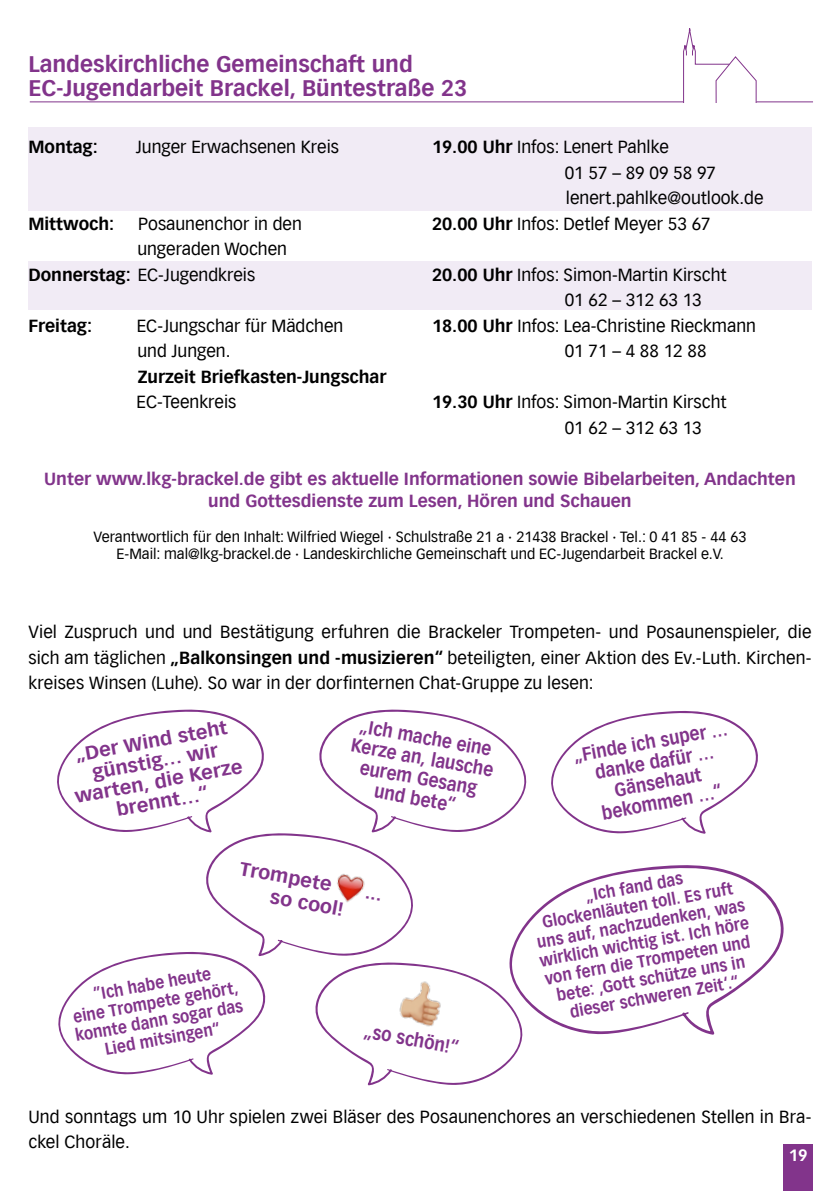
<style>
.page{position:relative;width:840px;height:1191px;background:#fff}
.page>*{position:absolute;margin:0;border:0;box-sizing:border-box;transform-origin:0 0}
.t1{font:700 22px/24px "Vectora LT";color:#82348b}
.t2{font:700 18.6px/20.4px "Vectora LT";color:#82348b;text-align:center;scale:.9 1}
.t3{font:700 18.6px/20.4px "Vectora LT";color:#82348b;text-align:center;scale:1.05 1}
.t4{font:17.2px/25.6px "Vectora LT";color:#000}
.t5{font:700 17.2px/21px "Vectora LT";color:#82348b;text-align:center}
.t6{font:700 17.2px "Vectora LT";color:#000}
.t7{font:700 16.8px/18.6px "Vectora LT";color:#82348b;text-align:center;scale:.9 1}
.t8{font:700 16px "Vectora LT";color:#fff}
.t9{font:14.4px/17px "Vectora LT";color:#000;text-align:center}
.s1{font-weight:700}
</style>
<div class="page">
<div style="left:782px;top:1144px;width:30px;height:47px;background:#82348b"></div>
<svg style="left:683px;top:28px;width:72px;height:74px"></svg>
<hr style="left:30px;top:102px;width:653px;height:1px;background:#82348b">
<hr style="left:755px;top:102px;width:57px;height:1px;background:#82348b">
<div style="left:28px;top:261px;width:783px;height:49px;background:#f1ebf5"></div>
<div style="left:28px;top:128px;width:783px;height:83px;background:#f1ebf5"></div>
<svg style="left:551px;top:711px;width:207px;height:123px"></svg>
<svg style="left:529px;top:865px;width:255px;height:169px"></svg>
<svg style="left:57px;top:709px;width:472px;height:376px"></svg>
<p class="t1" style="left:28px;top:52px;width:438px">Landeskirchliche Gemeinschaft und<br>EC-Jugendarbeit Brackel, Büntestraße 23</p>
<p class="t6" style="left:28px;top:137px;width:71px">Montag:</p>
<p class="t4" style="left:136px;top:134px;width:205px">Junger Erwachsenen Kreis</p>
<p class="t6" style="left:28px;top:213px;width:87px">Mittwoch:</p>
<p class="t4" style="left:138px;top:211px;width:165px">Posaunenchor in den</p>
<p class="t4" style="left:137px;top:236px;width:151px">ungeraden Wochen</p>
<p class="t4" style="left:28px;top:262px;width:228px"><span class="s1">Donnerstag:</span> EC-Jugendkreis</p>
<p class="t6" style="left:28px;top:315px;width:65px">Freitag:</p>
<p class="t4" style="left:137px;top:313px;width:208px">EC-Jungschar für Mädchen und Jungen.</p>
<p class="t6" style="left:138px;top:366px;width:250px">Zurzeit Briefkasten-Jungschar</p>
<p class="t4" style="left:136px;top:389px;width:101px">EC-Teenkreis</p>
<p class="t4" style="left:432px;top:134px;width:238px"><span class="s1">19.00 Uhr</span> Infos: Lenert Pahlke</p>
<p class="t4" style="left:564px;top:160px;width:153px">01 57 – 89 09 58 97</p>
<p class="t4" style="left:565px;top:185px;width:199px">lenert.pahlke@outlook.de</p>
<p class="t4" style="left:432px;top:211px;width:280px"><span class="s1">20.00 Uhr</span> Infos: Detlef Meyer 53 67</p>
<p class="t4" style="left:432px;top:262px;width:296px"><span class="s1">20.00 Uhr</span> Infos: Simon-Martin Kirscht</p>
<p class="t4" style="left:564px;top:287px;width:138px">01 62 – 312 63 13</p>
<p class="t4" style="left:432px;top:313px;width:325px"><span class="s1">18.00 Uhr</span> Infos: Lea-Christine Rieckmann</p>
<p class="t4" style="left:564px;top:338px;width:143px">01 71 – 4 88 12 88</p>
<p class="t4" style="left:564px;top:389px;width:163px;text-indent:-133px"><span class="s1">19.30 Uhr</span> Infos: Simon-Martin Kirscht<br>01 62 – 312 63 13</p>
<p class="t5" style="left:44px;top:469px;width:752px">Unter www.lkg-brackel.de gibt es aktuelle Informationen sowie Bibelarbeiten, Andachten und Gottesdienste zum Lesen, Hören und Schauen</p>
<p class="t9" style="left:93px;top:528px;width:654px">Verantwortlich für den Inhalt: Wilfried Wiegel · Schulstraße 21 a · 21438 Brackel · Tel.: 0 41 85 - 44 63<br>E-Mail: mal@lkg-brackel.de · Landeskirchliche Gemeinschaft und EC-Jugendarbeit Brackel e.V.</p>
<p class="t4" style="left:28px;top:619px;width:784px;text-align:justify">Viel Zuspruch und und Bestätigung erfuhren die Brackeler Trompeten- und Posaunenspieler, die sich am täglichen <span class="s1">„Balkonsingen und -musizieren“</span> beteiligten, einer Aktion des Ev.-Luth. Kirchen&shy;kreises Winsen (Luhe). So war in der dorfinternen Chat-Gruppe zu lesen:</p>
<p class="t3" style="left:66px;top:745px;width:163px;rotate:-10deg">„Der Wind steht günstig… wir warten, die Kerze brennt…“</p>
<p class="t2" style="left:356px;top:715px;width:162px;rotate:10deg">„Ich mache eine<br>Kerze an, lausche eurem Gesang und bete“</p>
<p class="t3" style="left:241px;top:858px;width:90px;rotate:10deg">Trompete</p>
<p class="t3" style="left:272px;top:886px;width:72px;rotate:10deg">so cool!</p>
<p class="t7" style="left:67px;top:989px;width:190px;rotate:-10deg">”Ich habe heute<br>eine Trompete gehört, konnte dann sogar das<br>Lied mitsingen“</p>
<p class="t2" style="left:366px;top:1020px;width:107px;rotate:10deg">„so schön!“</p>
<p class="t2" style="left:572px;top:745px;width:175px;rotate:-10deg">„Finde ich super … danke dafür …<br>Gänsehaut bekommen …“</p>
<p class="t7" style="left:528px;top:896px;width:237px;rotate:-10deg">„Ich fand das<br>Glockenläuten toll. Es ruft uns auf, nachzudenken, was wirklich wichtig ist. Ich höre von fern die Trompeten und bete: ,Gott schütze uns in dieser schweren Zeit‘.“</p>
<p class="t4" style="left:28px;top:1104px;width:784px">Und sonntags um 10 Uhr spielen zwei Bläser des Posaunenchores an verschiedenen Stellen in Bra&shy;ckel Choräle.</p>
<p class="t8" style="left:788px;top:1145px;width:19px">19</p>
</div>
